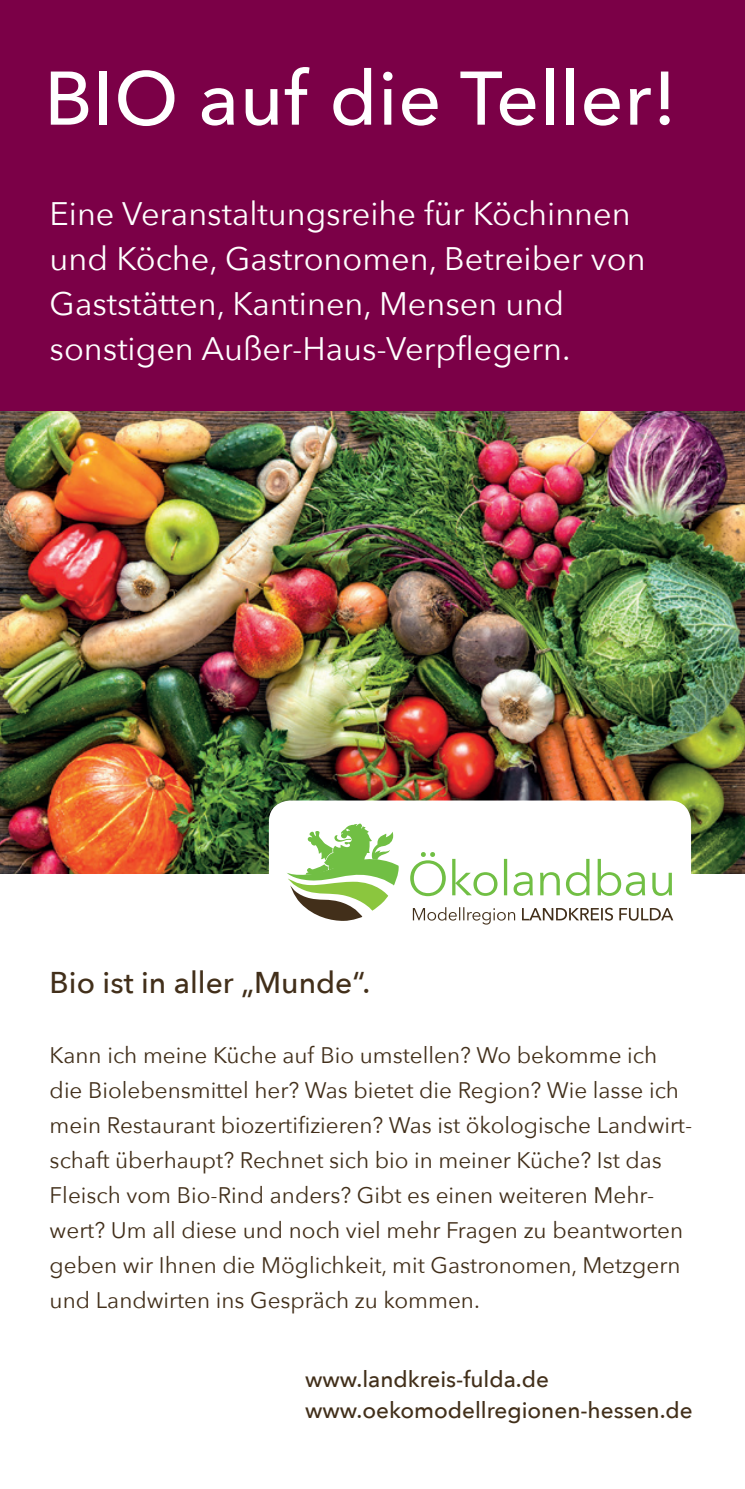
<style>
.page{position:relative;width:745px;height:1489px;background:#fff}
.page>*{position:absolute;margin:0;border:0;box-sizing:border-box;transform-origin:0 0}
.t1{font:500 75px "Avenir Next";letter-spacing:.01em;color:#fff}
.t2{font:32.5px/45px "Avenir Next";color:#fff}
.t3{font:500 30px "Avenir Next";color:#422f1a}
.t4{font:22.5px/35px "Avenir Next";color:#422f1a}
.t5{font:500 22.5px/31.2px "Avenir Next";color:#422f1a}
</style>
<div class="page">
<div style="left:0;top:0;width:744px;height:411px;background:#7b0047"></div>
<img style="left:0;top:411px;width:744px;height:462px">
<svg style="left:269px;top:800px;width:421px;height:121px"></svg>
<svg style="left:286px;top:823px;width:113px;height:97px"></svg>
<svg style="left:410px;top:852px;width:261px;height:44px"></svg>
<svg style="left:412px;top:907px;width:261px;height:17px"></svg>
<h1 class="t1" style="left:44px;top:35px;width:634px">BIO auf die Teller!</h1>
<h2 class="t2" style="left:50px;top:190px;width:597px">Eine Veranstaltungsreihe für Köchinnen und Köche, Gastronomen, Betreiber von Gaststätten, Kantinen, Mensen und sonstigen Außer-Haus-Verpflegern.</h2>
<h3 class="t3" style="left:50px;top:957px;width:322px">Bio ist in aller „Munde“.</h3>
<p class="t4" style="left:50px;top:1036px;width:643px">Kann ich meine Küche auf Bio umstellen? Wo bekomme ich die Biolebensmittel her? Was bietet die Region? Wie lasse ich mein Restaurant biozertifizieren? Was ist ökologische Landwirt&shy;schaft überhaupt? Rechnet sich bio in meiner Küche? Ist das Fleisch vom Bio-Rind anders? Gibt es einen weiteren Mehr&shy;wert? Um all diese und noch viel mehr Fragen zu beantworten geben wir Ihnen die Möglichkeit, mit Gastronomen, Metzgern und Landwirten ins Gespräch zu kommen.</p>
<p class="t5" style="left:305px;top:1362px;width:389px">www.landkreis-fulda.de www.oekomodellregionen-hessen.de</p>
</div>
